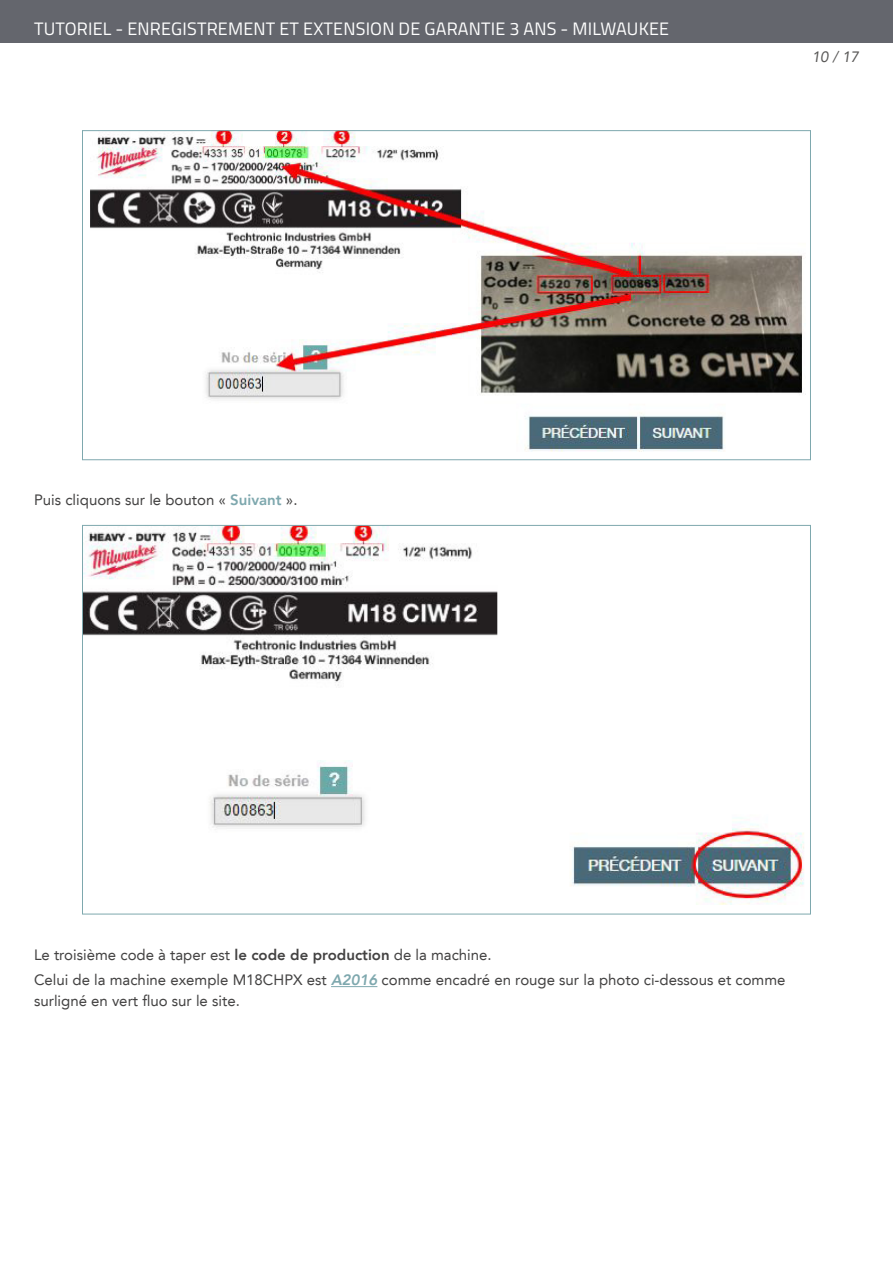
<style>
.page{position:relative;width:893px;height:1263px;background:#fff}
.page>*{position:absolute;margin:0;border:0;box-sizing:border-box;transform-origin:0 0}
.t1{font:18px "Titillium Web";letter-spacing:.01em;color:#fff}
.t2{font:15px/25.2px "Avenir LT";color:#434242}
.t3{font:italic 15px "Avenir LT";color:#595857}
.s1{font-weight:800;color:#7ea8ae}
.s2{font-weight:800}
.s3{font-weight:800;font-style:italic;color:#7ea8ae}
</style>
<div class="page">
<div style="left:0;top:0;width:893px;height:43px;background:#64666d"></div>
<hr style="left:331px;top:986px;width:46px;height:1px;background:#7ea8ae">
<img style="left:90px;top:132px;width:716px;height:320px">
<img style="left:84px;top:527px;width:720px;height:378px">
<p class="t1" style="left:34px;top:15px;width:637px">TUTORIEL - ENREGISTREMENT ET EXTENSION DE GARANTIE 3 ANS - MILWAUKEE</p>
<p class="t3" style="left:812px;top:48px;width:49px">10 / 17</p>
<p class="t2" style="left:34px;top:488px;width:265px">Puis cliquons sur le bouton « <span class="s1">Suivant</span> ».</p>
<p class="t2" style="left:34px;top:942px;width:753px">Le troisième code à taper est <span class="s2">le code de production</span> de la machine.<br>Celui de la machine exemple M18CHPX est <span class="s3">A2016</span> comme encadré en rouge sur la photo ci-dessous et comme</p>
<p class="t2" style="left:34px;top:988px;width:207px">surligné en vert fluo sur le site.</p>
</div>
